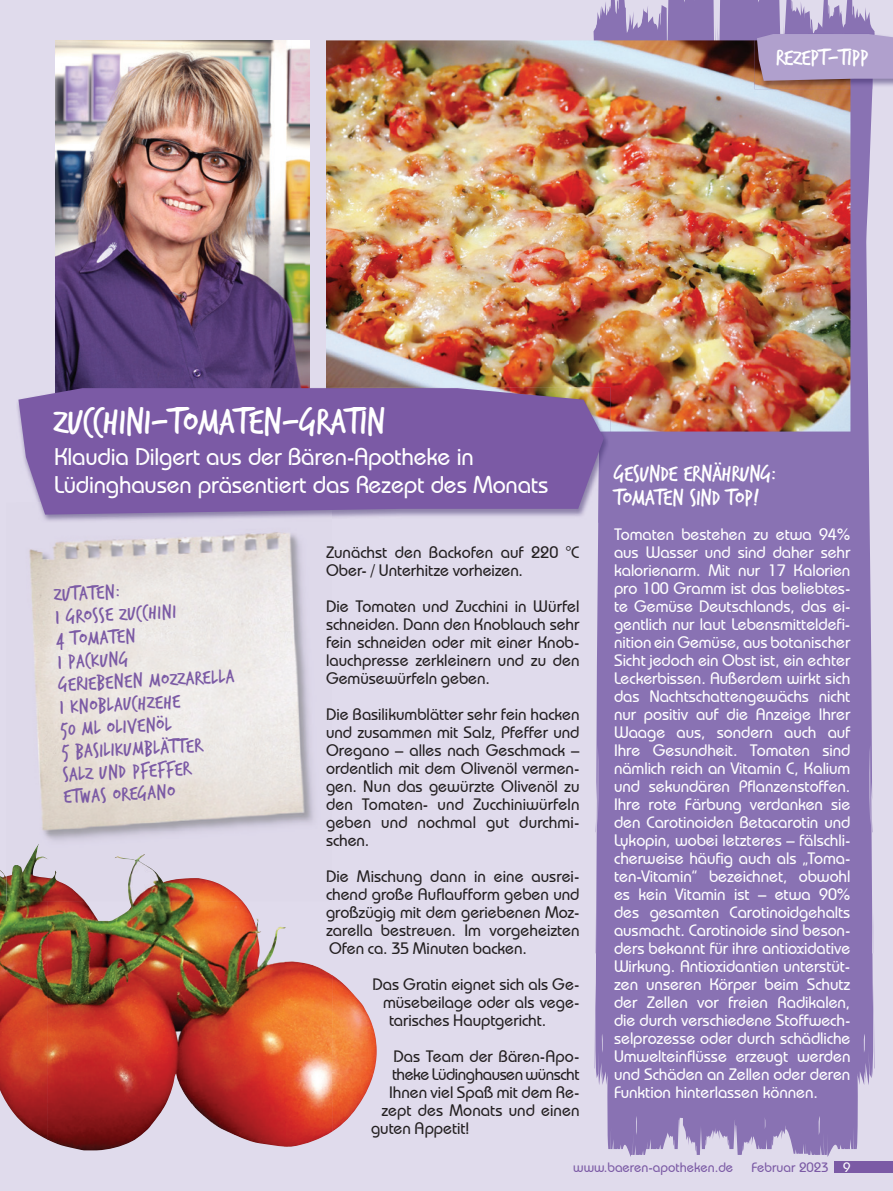
<style>
.page{position:relative;width:893px;height:1191px;background:#e0dbec}
.page>*{position:absolute;margin:0;border:0;box-sizing:border-box;transform-origin:0 0}
.t1{font:39px "Trash Hand";color:#fff}
.t2{font:500 24px/28.8px "Bauhaus IT Cby BT";letter-spacing:-.01em;color:#fff}
.t3{font:24px/24px "Trash Hand";color:#fff}
.t4{font:21px/22.5px "Trash Hand";color:#7b5aa5}
.t5{font:500 16.5px/18px "Bauhaus IT Cby BT";letter-spacing:-.005em;color:#fff;text-align:justify}
.t6{font:500 16.5px/18px "Bauhaus IT Cby BT";color:#231f20;text-align:justify}
.t7{font:500 16.5px "Bauhaus IT Cby BT";letter-spacing:-.03em;color:#231f20}
.t8{font:500 13.5px "Bauhaus IT Cby BT";color:#7b5aa5}
.s1{color:#fff}
</style>
<div class="page">
<img style="left:29px;top:549px;width:213px;height:352px">
<img style="left:30px;top:532px;width:284px;height:315px">
<img style="left:55px;top:40px;width:254px;height:347px">
<div style="left:834px;top:1161px;width:59px;height:12px;background:#7b5aa5"></div>
<svg style="left:737px;top:0;width:137px;height:1155px;background:#927cb8"></svg>
<div style="left:729px;top:0;width:79px;height:1149px;background:#8972b3"></div>
<div style="left:594px;top:0;width:135px;height:1155px;background:#8972b3"></div>
<img style="left:326px;top:40px;width:524px;height:391px">
<img style="left:17px;top:387px;width:581px;height:136px">
<img style="left:17px;top:503px;width:315px;height:20px">
<img style="left:598px;top:431px;width:12px;height:92px">
<img style="left:608px;top:431px;width:2px;height:51px">
<img style="left:326px;top:387px;width:284px;height:44px">
<svg style="left:18px;top:388px;width:586px;height:126px;background:#7f5fa5"></svg>
<img style="left:808px;top:33px;width:66px;height:56px">
<img style="left:754px;top:33px;width:54px;height:7px">
<img style="left:754px;top:40px;width:96px;height:49px">
<svg style="left:757px;top:34px;width:136px;height:47px;background:#ad9bc6"></svg>
<img style="left:47px;top:901px;width:238px;height:249px">
<img style="left:0;top:870px;width:48px;height:269px">
<img style="left:285px;top:927px;width:48px;height:219px">
<img style="left:332px;top:975px;width:45px;height:156px">
<img style="left:6px;top:847px;width:138px;height:54px">
<h2 class="t3" style="left:776px;top:47px;width:94px">REZEPT-TIPP</h2>
<h1 class="t1" style="left:54px;top:402px;width:333px">ZUCCHINI-TOMATEN-GRATIN</h1>
<h2 class="t2" style="left:54px;top:441px;width:496px">Klaudia Dilgert aus der Bären-Apotheke in<br>Lüdinghausen präsentiert das Rezept des Monats</h2>
<p class="t4" style="left:53px;top:584px;width:178px;rotate:-3deg">ZUTATEN:<br>1 GROSSE ZUCCHINI<br>4 TOMATEN<br>1 PACKUNG<br>GERIEBENEN MOZZARELLA<br>1 KNOBLAUCHZEHE<br>50 ML OLIVENÖL<br>5 BASILIKUMBLÄTTER<br>SALZ UND PFEFFER<br>ETWAS OREGANO</p>
<p class="t6" style="left:326px;top:543px;width:255px">Zunächst den Backofen auf 220 °C<br>Ober- / Unterhitze vorheizen.</p>
<p class="t6" style="left:326px;top:597px;width:255px">Die Tomaten und Zucchini in Würfel schneiden. Dann den Knoblauch sehr fein schneiden oder mit einer Knob&shy;lauchpresse zerkleinern und zu den Gemüsewürfeln geben.</p>
<p class="t6" style="left:326px;top:705px;width:255px">Die Basilikumblätter sehr fein hacken und zusammen mit Salz, Pfeffer und Oregano – alles nach Geschmack – ordentlich mit dem Olivenöl vermen&shy;gen. Nun das gewürzte Olivenöl zu den Tomaten- und Zucchiniwürfeln geben und nochmal gut durchmi&shy;schen.</p>
<p class="t6" style="left:326px;top:867px;width:255px">Die Mischung dann in eine ausrei&shy;chend große Auflaufform geben und großzügig mit dem geriebenen Moz&shy;zarella bestreuen. Im vorgeheizten Ofen ca. 35 Minuten backen.</p>
<p class="t6" style="left:372px;top:975px;width:208px">Das Gratin eignet sich als Ge-</p>
<p class="t6" style="left:383px;top:993px;width:198px">müsebeilage oder als vege-</p>
<p class="t6" style="left:389px;top:1011px;width:159px">tarisches Hauptgericht.</p>
<p class="t6" style="left:393px;top:1047px;width:187px">Das Team der Bären-Apo-</p>
<p class="t7" style="left:392px;top:1064px;width:189px">theke Lüdinghausen wünscht</p>
<p class="t6" style="left:389px;top:1083px;width:192px">Ihnen viel Spaß mit dem Re-</p>
<p class="t6" style="left:381px;top:1101px;width:199px">zept des Monats und einen</p>
<p class="t6" style="left:371px;top:1119px;width:100px">guten Appetit!</p>
<h2 class="t3" style="left:614px;top:462px;width:163px">GESUNDE ERNÄHRUNG:<br>TOMATEN SIND TOP!</h2>
<p class="t5" style="left:614px;top:525px;width:238px">Tomaten bestehen zu etwa 94% aus Wasser und sind daher sehr kalorienarm. Mit nur 17 Kalorien pro 100 Gramm ist das beliebtes&shy;te Gemüse Deutschlands, das ei&shy;gentlich nur laut Lebensmitteldefi&shy;nition ein Gemüse, aus botanischer Sicht jedoch ein Obst ist, ein echter Leckerbissen. Außerdem wirkt sich das Nachtschattengewächs nicht nur positiv auf die Anzeige Ihrer Waage aus, sondern auch auf Ihre Gesundheit. Tomaten sind nämlich reich an Vitamin C, Kalium und sekundären Pflanzenstoffen.<br>Ihre rote Färbung verdanken sie den Carotinoiden Betacarotin und Lykopin, wobei letzteres – fälschli&shy;cherweise häufig auch als „Toma&shy;ten-Vitamin“ bezeichnet, obwohl es kein Vitamin ist – etwa 90% des gesamten Carotinoidgehalts ausmacht. Carotinoide sind beson&shy;ders bekannt für ihre antioxidative Wirkung. Antioxidantien unterstüt&shy;zen unseren Körper beim Schutz der Zellen vor freien Radikalen, die durch verschiedene Stoffwech&shy;selprozesse oder durch schädliche Umwelteinflüsse erzeugt werden und Schäden an Zellen oder deren Funktion hinterlassen können.</p>
<p class="t8" style="left:573px;top:1159px;width:161px">www.baeren-apotheken.de</p>
<p class="t8" style="left:752px;top:1159px;width:100px">Februar 2023 <span class="s1">9</span></p>
</div>
